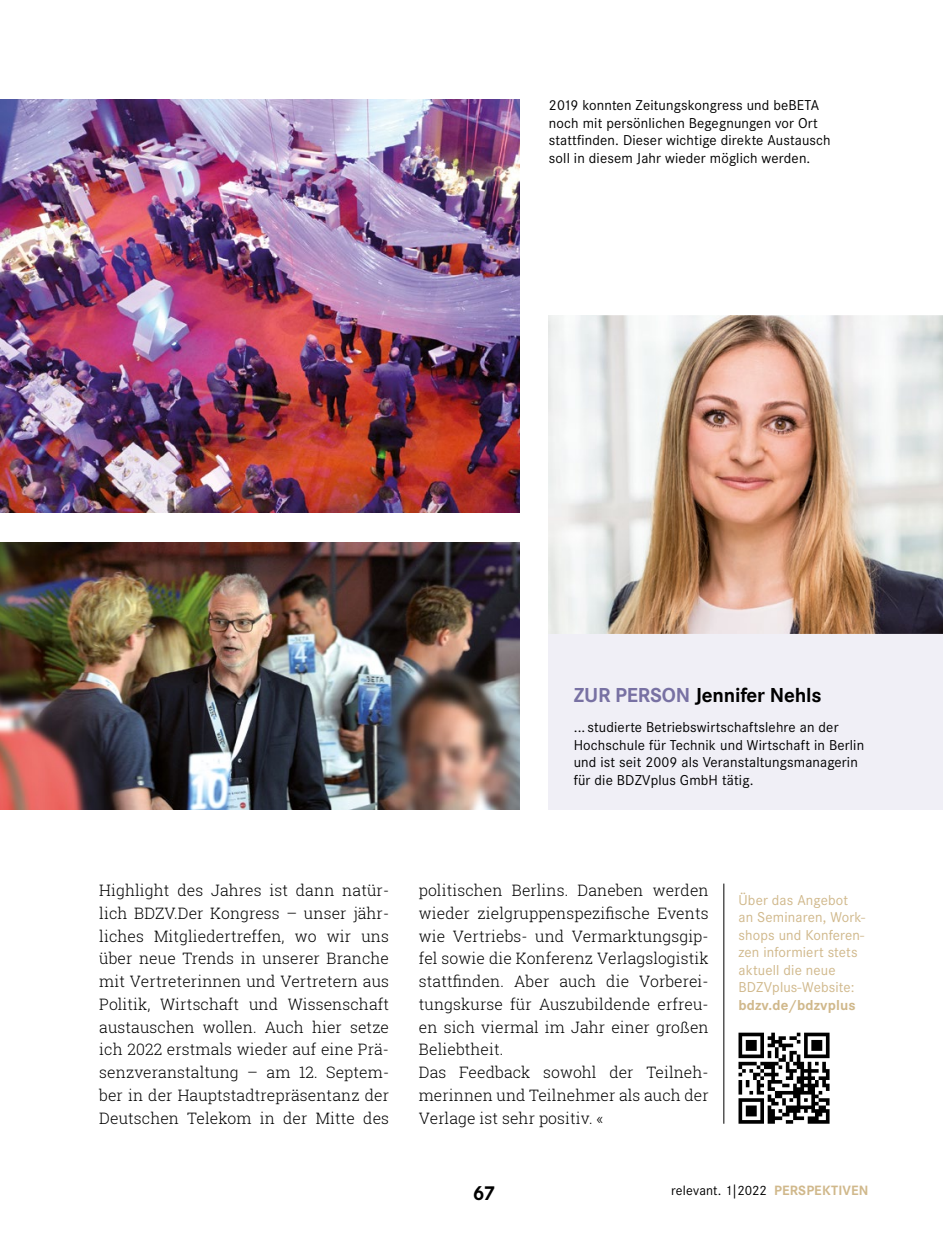
<style>
.page{position:relative;width:943px;height:1241px;background:#fff}
.page>*{position:absolute;margin:0;border:0;box-sizing:border-box;transform-origin:0 0}
.t1{font:700 21px "Corporate S";letter-spacing:-.01em;color:#000}
.t2{font:300 15.75px/22.8px "Roboto Slab";letter-spacing:.005em;color:#000;text-align:justify}
.t3{font:14.88px/17.5px "Corporate S";letter-spacing:.01em;color:#000}
.t4{font:14.88px/17.5px "Corporate S";letter-spacing:.01em;color:#d0b88b}
.t5{font:700 14.88px "Corporate S";letter-spacing:.01em;color:#d0b88b}
.t6{font:14px "Corporate S";letter-spacing:.01em;color:#000}
.s1{color:#7871a3}
.s2{font-weight:700;color:#d0b88b}
</style>
<div class="page">
<hr style="left:723px;top:883px;width:1px;height:240px;background:#000">
<img style="left:0;top:542px;width:519px;height:267px">
<img style="left:0;top:99px;width:519px;height:413px">
<svg style="left:738px;top:1032px;width:91px;height:91px"></svg>
<div style="left:549px;top:632px;width:394px;height:177px;background:#f0eff6"></div>
<img style="left:596px;top:315px;width:347px;height:318px">
<p class="t3" style="left:549px;top:97px;width:283px">2019 konnten Zeitungskongress und beBETA noch mit persönlichen Begegnungen vor Ort stattfinden. Dieser wichtige direkte Austausch soll in diesem Jahr wieder möglich werden.</p>
<h1 class="t1" style="left:573px;top:683px;width:249px"><span class="s1">ZUR PERSON</span> Jennifer Nehls</h1>
<p class="t3" style="left:573px;top:718px;width:292px">... studierte Betriebswirtschaftslehre an der Hochschule für Technik und Wirtschaft in Berlin und ist seit 2009 als Veranstaltungsmanagerin für die BDZVplus GmbH tätig.</p>
<p class="t2" style="left:99px;top:878px;width:291px">Highlight des Jahres ist dann natür&shy;lich BDZV.Der Kongress – unser jähr&shy;liches Mitgliedertreffen, wo wir uns über neue Trends in unserer Branche mit Vertreterinnen und Vertretern aus Politik, Wirtschaft und Wissenschaft austauschen wollen. Auch hier setze ich 2022 erstmals wieder auf eine Prä&shy;senzveranstaltung – am 12. Septem&shy;ber in der Hauptstadtrepräsentanz der Deutschen Telekom in der Mitte des</p>
<p class="t2" style="left:419px;top:878px;width:291px;text-align:left">politischen Berlins. Daneben werden wieder zielgruppenspezifische Events wie Vertriebs- und Vermarktungsgip&shy;fel sowie die Konferenz Verlagslogistik stattfinden. Aber auch die Vorberei&shy;tungskurse für Auszubildende erfreu&shy;en sich viermal im Jahr einer großen Beliebtheit.<br>Das Feedback sowohl der Teilneh&shy;merinnen und Teilnehmer als auch der Verlage ist sehr positiv. «</p>
<p class="t4" style="left:738px;top:891px;width:128px">Über das Angebot an Seminaren, Work&shy;shops und Konferen&shy;zen informiert stets aktuell die neue<br>BDZVplus-Website:</p>
<p class="t5" style="left:738px;top:996px;width:119px">bdzv.de/bdzvplus</p>
<h1 class="t1" style="left:472px;top:1180px;width:24px">67</h1>
<p class="t6" style="left:671px;top:1182px;width:199px">relevant. 1|2022 <span class="s2">PERSPEKTIVEN</span></p>
</div>
